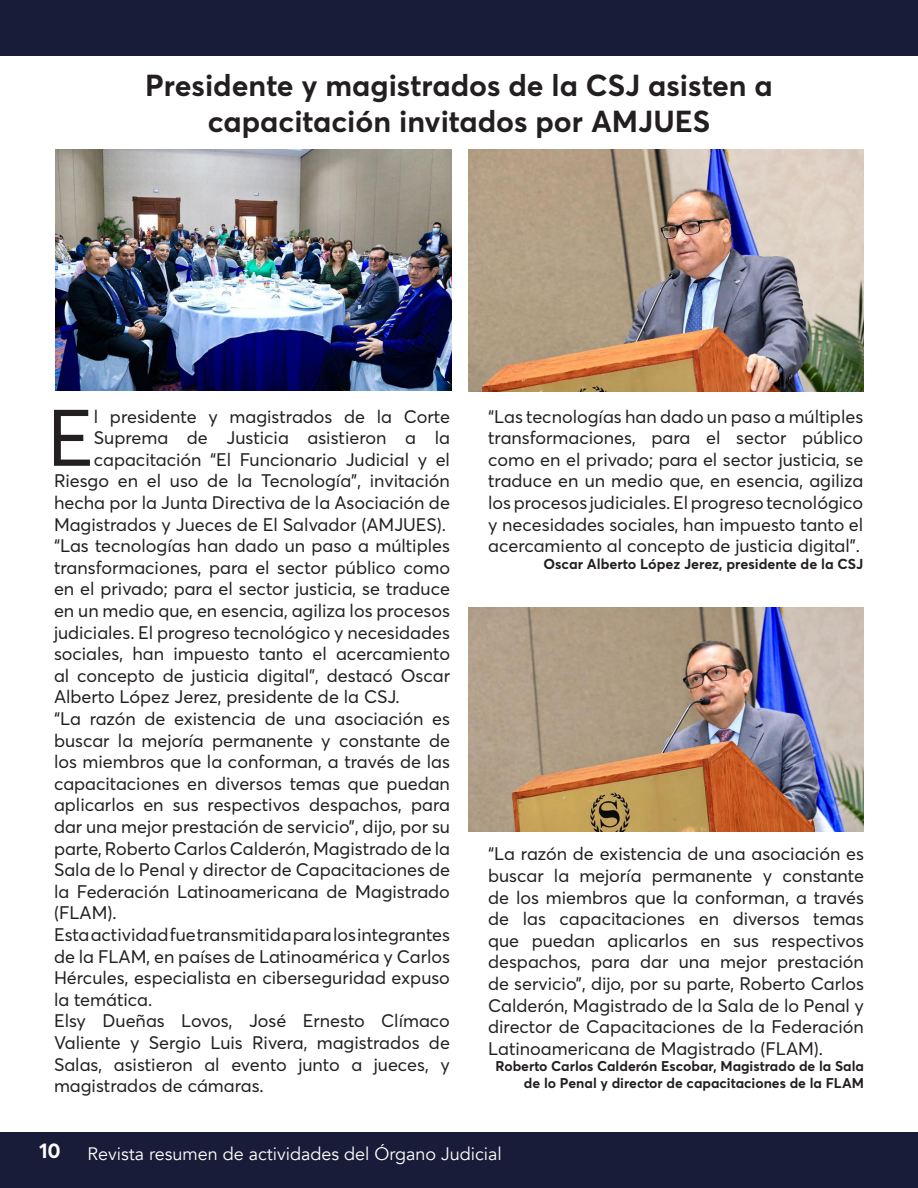
<style>
.page{position:relative;width:918px;height:1188px;background:#fff}
.page>*{position:absolute;margin:0;border:0;box-sizing:border-box;transform-origin:0 0}
.t1{font:78.9px "Averta Demo PE";color:#231f20}
.t2{font:700 30px/36px "Averta";color:#231f20;text-align:center}
.t3{font:700 21px "Averta";color:#fff}
.t4{font:18px/21.6px "Averta Demo PE";color:#231f20;text-align:justify}
.t5{font:18px "Avenir";color:#fff}
.t6{font:700 14.25px "Averta";color:#231f20}
.t7{font:700 13.95px/16.8px "Averta";color:#231f20;text-align:right}
</style>
<div class="page">
<div style="left:0;top:1133px;width:918px;height:55px;background:#191c38"></div>
<div style="left:0;top:0;width:918px;height:55px;background:#191c38"></div>
<img style="left:55px;top:149px;width:396px;height:242px">
<img style="left:468px;top:150px;width:395px;height:241px">
<img style="left:468px;top:608px;width:396px;height:224px">
<p class="t2" style="left:145px;top:67px;width:629px">Presidente y magistrados de la CSJ asisten a capacitación invitados por AMJUES</p>
<p class="t4" style="left:54px;top:405px;width:398px;text-align:right">l presidente y magistrados de la Corte Suprema de Justicia asistieron a la capacitación “El Funcionario Judicial y el Riesgo en el uso de la Tecnología”, invitación hecha por la Junta Directiva de la Asociación de Magistrados y Jueces de El Salvador (AMJUES).</p>
<p class="t4" style="left:54px;top:534px;width:398px">“Las tecnologías han dado un paso a múltiples transformaciones, para el sector público como en el privado; para el sector justicia, se traduce en un medio que, en esencia, agiliza los procesos judiciales. El progreso tecnológico y necesidades sociales, han impuesto tanto el acercamiento al concepto de justicia digital”, destacó Oscar Alberto López Jerez, presidente de la CSJ.</p>
<p class="t4" style="left:54px;top:707px;width:398px">“La razón de existencia de una asociación es buscar la mejoría permanente y constante de los miembros que la conforman, a través de las capacitaciones en diversos temas que puedan aplicarlos en sus respectivos despachos, para dar una mejor prestación de servicio”, dijo, por su parte, Roberto Carlos Calderón, Magistrado de la Sala de lo Penal y director de Capacitaciones de la Federación Latinoamericana de Magistrado (FLAM).</p>
<p class="t4" style="left:54px;top:923px;width:398px">Esta actividad fue transmitida para los integrantes de la FLAM, en países de Latinoamérica y Carlos Hércules, especialista en ciberseguridad expuso la temática.</p>
<p class="t4" style="left:54px;top:1010px;width:398px">Elsy Dueñas Lovos, José Ernesto Clímaco Valiente y Sergio Luis Rivera, magistrados de Salas, asistieron al evento junto a jueces, y magistrados de cámaras.</p>
<p class="t1" style="left:47px;top:384px;width:48px">E</p>
<p class="t4" style="left:488px;top:405px;width:377px">“Las tecnologías han dado un paso a múltiples transformaciones, para el sector público como en el privado; para el sector justicia, se traduce en un medio que, en esencia, agiliza los procesos judiciales. El progreso tecnológico y necesidades sociales, han impuesto tanto el acercamiento al concepto de justicia digital”.</p>
<p class="t6" style="left:544px;top:555px;width:321px">Oscar Alberto López Jerez, presidente de la CSJ</p>
<p class="t4" style="left:488px;top:842px;width:377px">“La razón de existencia de una asociación es buscar la mejoría permanente y constante de los miembros que la conforman, a través de las capacitaciones en diversos temas que puedan aplicarlos en sus respectivos despachos, para dar una mejor prestación de servicio”, dijo, por su parte, Roberto Carlos Calderón, Magistrado de la Sala de lo Penal y director de Capacitaciones de la Federación Latinoamericana de Magistrado (FLAM).</p>
<p class="t7" style="left:495px;top:1058px;width:370px">Roberto Carlos Calderón Escobar, Magistrado de la Sala de lo Penal y director de capacitaciones de la FLAM</p>
<p class="t3" style="left:39px;top:1137px;width:23px">10</p>
<p class="t5" style="left:87px;top:1143px;width:416px">Revista resumen de actividades del Órgano Judicial</p>
</div>
